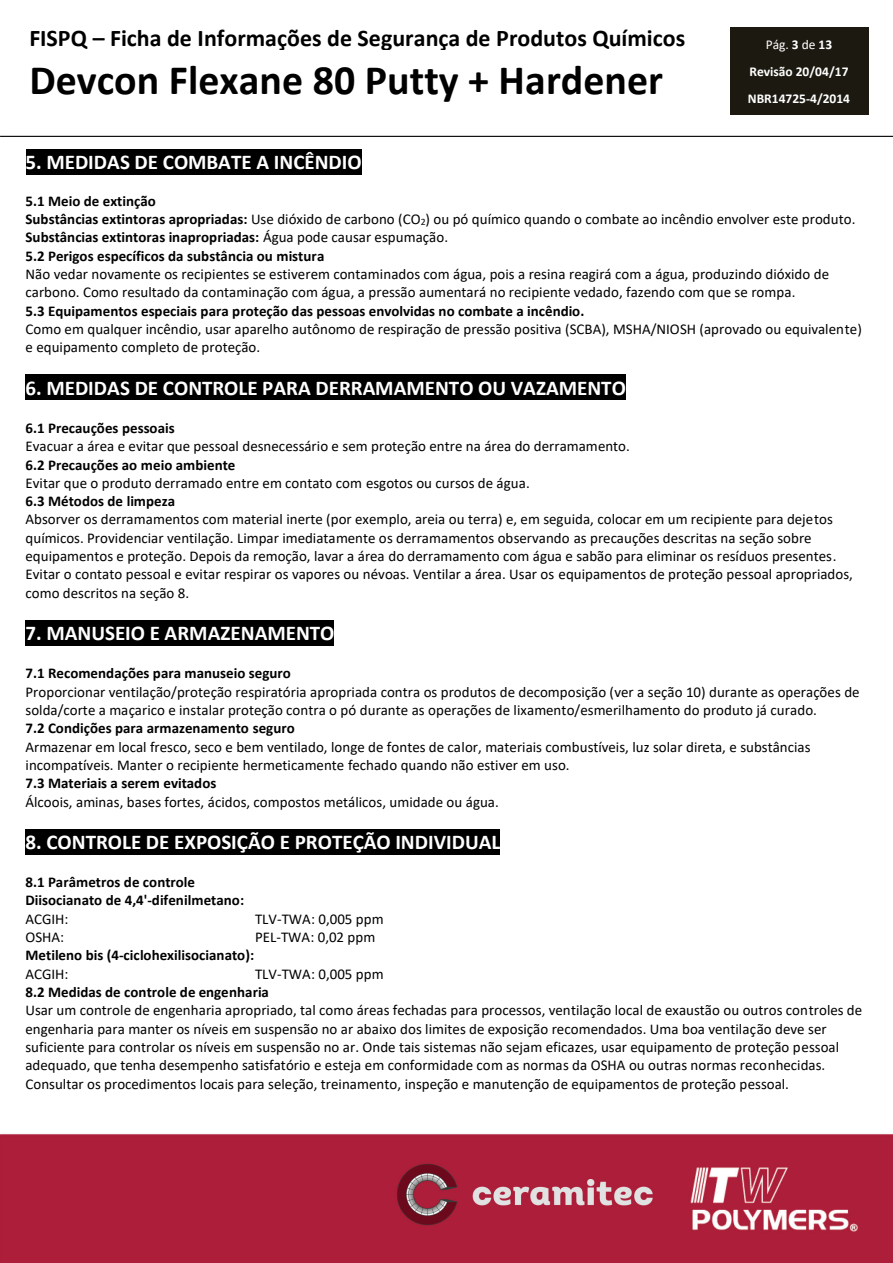
<style>
.page{position:relative;width:893px;height:1263px;background:#fff}
.page>*{position:absolute;margin:0;border:0;box-sizing:border-box;transform-origin:0 0}
.t1{font:700 42px "Calibri";color:#000}
.t2{font:700 24px "Calibri";color:#000}
.t3{font:700 21px "Calibri";color:#fff}
.t4{font:15px/18.3px "Calibri";color:#000}
.t5{font:700 15px/18.3px "Calibri";color:#000}
.t6{font:700 13.5px/27.2px "Calibri";color:#fff;text-align:center}
.s1{font-weight:400}
.s2{font-weight:400;font-size:9.75px}
</style>
<div class="page">
<div style="left:730px;top:28px;width:138px;height:87px;background:#1c1a10"></div>
<hr style="left:0;top:136px;width:893px;height:1px;background:#000">
<div style="left:26px;top:149px;width:336px;height:25px;background:#000"></div>
<div style="left:26px;top:375px;width:600px;height:25px;background:#000"></div>
<div style="left:26px;top:620px;width:308px;height:26px;background:#000"></div>
<div style="left:26px;top:829px;width:474px;height:25px;background:#000"></div>
<img style="left:0;top:1134px;width:893px;height:129px">
<h2 class="t2" style="left:29px;top:21px;width:658px">FISPQ – Ficha de Informações de Segurança de Produtos Químicos</h2>
<h1 class="t1" style="left:29px;top:50px;width:635px">Devcon Flexane 80 Putty + Hardener</h1>
<p class="t6" style="left:748px;top:31px;width:104px"><span class="s1">Pág.</span> 3 <span class="s1">de</span> 13<br>Revisão 20/04/17<br>NBR14725-4/2014</p>
<h3 class="t3" style="left:26px;top:147px;width:338px">5. MEDIDAS DE COMBATE A INCÊNDIO</h3>
<p class="t5" style="left:26px;top:191px;width:831px">5.1 Meio de extinção<br>Substâncias extintoras apropriadas: <span class="s1">Use dióxido de carbono (CO</span><span class="s2">2</span><span class="s1">) ou pó químico quando o combate ao incêndio envolver este produto.<br></span>Substâncias extintoras inapropriadas: <span class="s1">Água pode causar espumação.<br></span>5.2 Perigos específicos da substância ou mistura</p>
<p class="t4" style="left:26px;top:265px;width:805px">Não vedar novamente os recipientes se estiverem contaminados com água, pois a resina reagirá com a água, produzindo dióxido de carbono. Como resultado da contaminação com água, a pressão aumentará no recipiente vedado, fazendo com que se rompa.</p>
<p class="t5" style="left:26px;top:301px;width:560px">5.3 Equipamentos especiais para proteção das pessoas envolvidas no combate a incêndio.</p>
<p class="t4" style="left:26px;top:319px;width:838px">Como em qualquer incêndio, usar aparelho autônomo de respiração de pressão positiva (SCBA), MSHA/NIOSH (aprovado ou equivalente) e equipamento completo de proteção.</p>
<h3 class="t3" style="left:26px;top:373px;width:602px">6. MEDIDAS DE CONTROLE PARA DERRAMAMENTO OU VAZAMENTO</h3>
<p class="t5" style="left:26px;top:418px;width:151px">6.1 Precauções pessoais</p>
<p class="t4" style="left:26px;top:437px;width:606px">Evacuar a área e evitar que pessoal desnecessário e sem proteção entre na área do derramamento.</p>
<p class="t5" style="left:26px;top:455px;width:211px">6.2 Precauções ao meio ambiente</p>
<p class="t4" style="left:26px;top:473px;width:506px">Evitar que o produto derramado entre em contato com esgotos ou cursos de água.</p>
<p class="t5" style="left:26px;top:492px;width:151px">6.3 Métodos de limpeza</p>
<p class="t4" style="left:26px;top:510px;width:829px">Absorver os derramamentos com material inerte (por exemplo, areia ou terra) e, em seguida, colocar em um recipiente para dejetos químicos. Providenciar ventilação. Limpar imediatamente os derramamentos observando as precauções descritas na seção sobre equipamentos e proteção. Depois da remoção, lavar a área do derramamento com água e sabão para eliminar os resíduos presentes.<br>Evitar o contato pessoal e evitar respirar os vapores ou névoas. Ventilar a área. Usar os equipamentos de proteção pessoal apropriados, como descritos na seção 8.</p>
<h3 class="t3" style="left:26px;top:618px;width:310px">7. MANUSEIO E ARMAZENAMENTO</h3>
<p class="t5" style="left:26px;top:664px;width:267px">7.1 Recomendações para manuseio seguro</p>
<p class="t4" style="left:26px;top:682px;width:836px">Proporcionar ventilação/proteção respiratória apropriada contra os produtos de decomposição (ver a seção 10) durante as operações de solda/corte a maçarico e instalar proteção contra o pó durante as operações de lixamento/esmerilhamento do produto já curado.</p>
<p class="t5" style="left:26px;top:719px;width:271px">7.2 Condições para armazenamento seguro</p>
<p class="t4" style="left:26px;top:737px;width:787px">Armazenar em local fresco, seco e bem ventilado, longe de fontes de calor, materiais combustíveis, luz solar direta, e substâncias incompatíveis. Manter o recipiente hermeticamente fechado quando não estiver em uso.</p>
<p class="t5" style="left:26px;top:774px;width:193px">7.3 Materiais a serem evitados</p>
<p class="t4" style="left:26px;top:792px;width:475px">Álcoois, aminas, bases fortes, ácidos, compostos metálicos, umidade ou água.</p>
<h3 class="t3" style="left:26px;top:827px;width:476px">8. CONTROLE DE EXPOSIÇÃO E PROTEÇÃO INDIVIDUAL</h3>
<p class="t5" style="left:26px;top:873px;width:220px">8.1 Parâmetros de controle<br>Diisocianato de 4,4'-difenilmetano:</p>
<p class="t4" style="left:26px;top:909px;width:45px">ACGIH:</p>
<p class="t4" style="left:255px;top:909px;width:130px">TLV-TWA: 0,005 ppm</p>
<p class="t4" style="left:26px;top:927px;width:40px">OSHA:</p>
<p class="t4" style="left:255px;top:927px;width:122px">PEL-TWA: 0,02 ppm</p>
<p class="t5" style="left:26px;top:946px;width:230px">Metileno bis (4-ciclohexilisocianato):</p>
<p class="t4" style="left:26px;top:964px;width:45px">ACGIH:</p>
<p class="t4" style="left:255px;top:964px;width:130px">TLV-TWA: 0,005 ppm</p>
<p class="t5" style="left:26px;top:983px;width:245px">8.2 Medidas de controle de engenharia</p>
<p class="t4" style="left:26px;top:1001px;width:838px">Usar um controle de engenharia apropriado, tal como áreas fechadas para processos, ventilação local de exaustão ou outros controles de engenharia para manter os níveis em suspensão no ar abaixo dos limites de exposição recomendados. Uma boa ventilação deve ser suficiente para controlar os níveis em suspensão no ar. Onde tais sistemas não sejam eficazes, usar equipamento de proteção pessoal adequado, que tenha desempenho satisfatório e esteja em conformidade com as normas da OSHA ou outras normas reconhecidas.<br>Consultar os procedimentos locais para seleção, treinamento, inspeção e manutenção de equipamentos de proteção pessoal.</p>
</div>
